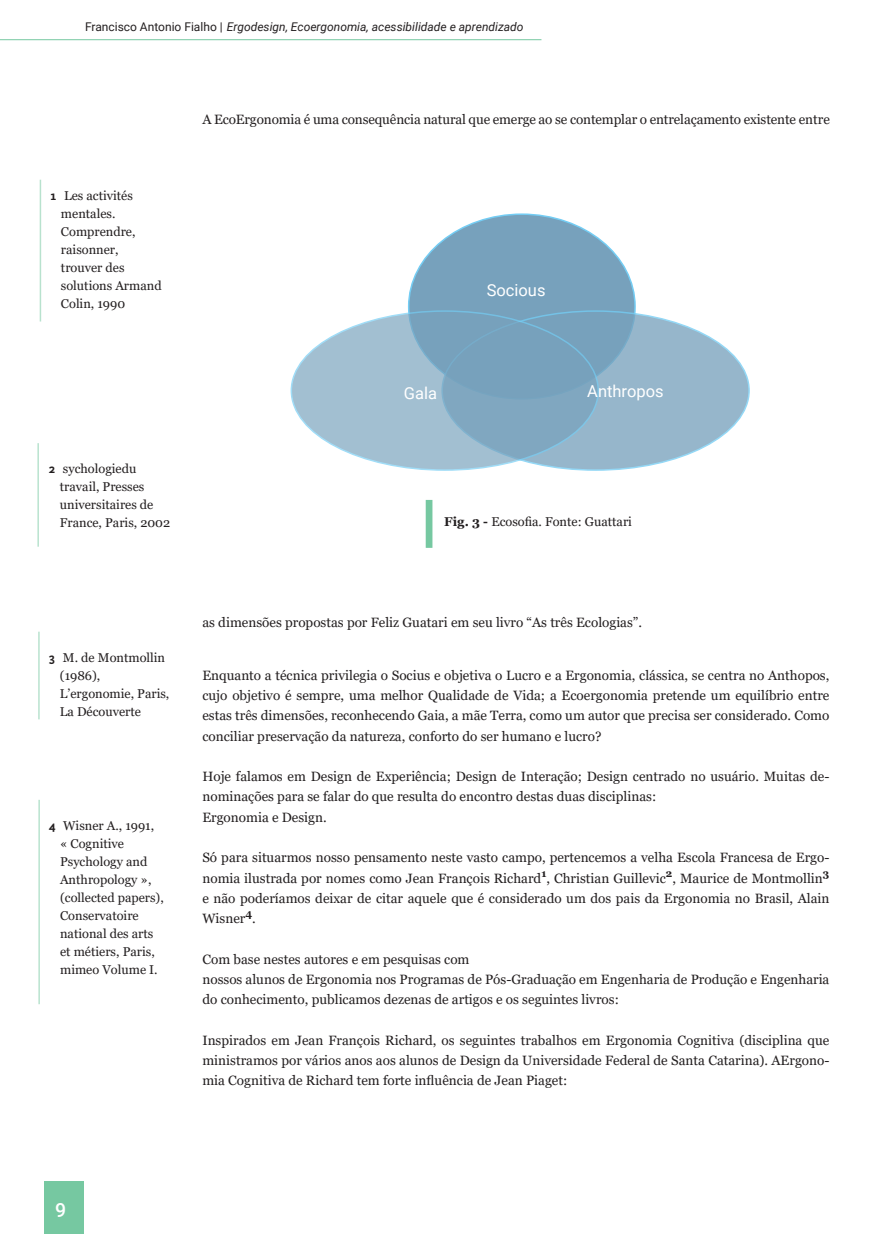
<style>
.page{position:relative;width:893px;height:1234px;background:#fff}
.page>*{position:absolute;margin:0;border:0;box-sizing:border-box;transform-origin:0 0}
.t1{font:500 19.5px "Roboto";color:#fff}
.t2{font:16.5px "Roboto";color:#fff}
.t3{font:13.5px/20.2px "Georgia";color:#231f20;text-align:justify}
.Legenda_FIG{font:12.75px/18px "Georgia";color:#231f20}
.t4{font:italic 12px "Roboto";color:#231f20}
.s1{font-style:normal}
.s2{font-family:"Gandhi Sans";font-weight:700}
.s3{font-weight:700}
</style>
<div class="page">
<div style="left:45px;top:1181px;width:39px;height:52px;background:#76c8a1"></div>
<hr style="left:0;top:39px;width:541px;height:1px;background:#76c8a1">
<div style="left:409px;top:214px;width:226px;height:185px;background:#77a1bc;border-radius:50%"></div>
<svg style="left:442px;top:311px;width:307px;height:159px;fill:#96b6cb"></svg>
<svg style="left:291px;top:311px;width:307px;height:159px;fill:#a1bfd1"></svg>
<div style="left:426px;top:500px;width:6px;height:47px;background:#76c8a1"></div>
<hr style="left:40px;top:180px;width:1px;height:141px;background:#76c8a1">
<hr style="left:37px;top:443px;width:2px;height:103px;background:#76c8a1">
<hr style="left:38px;top:631px;width:2px;height:88px;background:#76c8a1">
<hr style="left:38px;top:799px;width:2px;height:204px;background:#76c8a1">
<p class="t4" style="left:85px;top:19px;width:440px"><span class="s1">Francisco Antonio Fialho |</span> Ergodesign, Ecoergonomia, acessibilidade e aprendizado</p>
<p class="Legenda_FIG" style="left:61px;top:186px;width:102px;text-indent:-11px"><span class="s2">1</span> Les activités mentales.<br>Comprendre, raisonner, trouver des solutions Armand<br>Colin, 1990</p>
<p class="Legenda_FIG" style="left:60px;top:459px;width:112px;text-indent:-11px"><span class="s2">2</span> sychologiedu travail, Presses universitaires de<br>France, Paris, 2002</p>
<p class="t3" style="left:202px;top:110px;width:629px">A EcoErgonomia é uma consequência natural que emerge ao se contemplar o entrelaçamento existente entre</p>
<p class="t2" style="left:487px;top:278px;width:60px">Socious</p>
<p class="t2" style="left:404px;top:381px;width:35px">Gala</p>
<p class="t2" style="left:587px;top:380px;width:78px">Anthropos</p>
<p class="Legenda_FIG" style="left:444px;top:512px;width:189px"><span class="s3">Fig. 3 -</span> Ecosofia. Fonte: Guattari</p>
<p class="Legenda_FIG" style="left:60px;top:648px;width:111px;text-indent:-11px"><span class="s2">3</span> M. de Montmollin (1986),<br>L’ergonomie, Paris,<br>La Découverte</p>
<p class="Legenda_FIG" style="left:60px;top:816px;width:105px;text-indent:-11px"><span class="s2">4</span> Wisner A., 1991, « Cognitive<br>Psychology and<br>Anthropology », (collected papers),<br>Conservatoire national des arts et métiers, Paris, mimeo Volume I.</p>
<p class="t3" style="left:202px;top:612px;width:441px">as dimensões propostas por Feliz Guatari em seu livro “As três Ecologias”.</p>
<p class="t3" style="left:202px;top:665px;width:628px">Enquanto a técnica privilegia o Socius e objetiva o Lucro e a Ergonomia, clássica, se centra no Anthopos, cujo objetivo é sempre, uma melhor Qualidade de Vida; a Ecoergonomia pretende um equilíbrio entre estas três dimensões, reconhecendo Gaia, a mãe Terra, como um autor que precisa ser considerado. Como conciliar preservação da natureza, conforto do ser humano e lucro?</p>
<p class="t3" style="left:202px;top:766px;width:628px">Hoje falamos em Design de Experiência; Design de Interação; Design centrado no usuário. Muitas de&shy;nominações para se falar do que resulta do encontro destas duas disciplinas:</p>
<p class="t3" style="left:202px;top:807px;width:126px">Ergonomia e Design.</p>
<p class="t3" style="left:202px;top:847px;width:629px">Só para situarmos nosso pensamento neste vasto campo, pertencemos a velha Escola Francesa de Ergo&shy;nomia ilustrada por nomes como Jean François Richard<sup>1</sup>, Christian Guillevic<sup>2</sup>, Maurice de Montmollin<sup>3 </sup>e não poderíamos deixar de citar aquele que é considerado um dos pais da Ergonomia no Brasil, Alain Wisner<sup>4</sup>.</p>
<p class="t3" style="left:202px;top:948px;width:269px">Com base nestes autores e em pesquisas com</p>
<p class="t3" style="left:202px;top:969px;width:628px">nossos alunos de Ergonomia nos Programas de Pós-Graduação em Engenharia de Produção e Engenharia do conhecimento, publicamos dezenas de artigos e os seguintes livros:</p>
<p class="t3" style="left:202px;top:1029px;width:628px">Inspirados em Jean François Richard, os seguintes trabalhos em Ergonomia Cognitiva (disciplina que ministramos por vários anos aos alunos de Design da Universidade Federal de Santa Catarina). AErgono&shy;mia Cognitiva de Richard tem forte influência de Jean Piaget:</p>
<h1 class="t1" style="left:55px;top:1196px;width:13px">9</h1>
</div>
